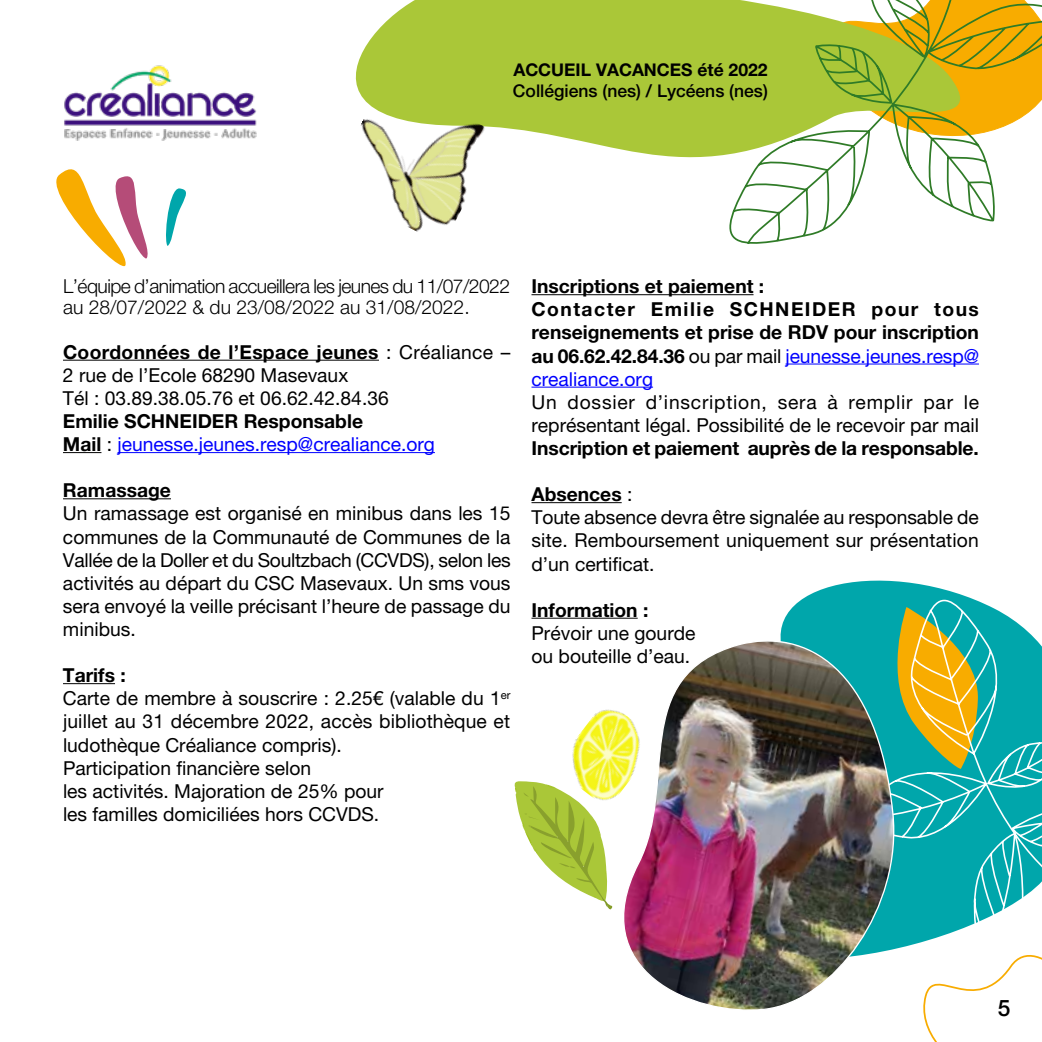
<style>
.page{position:relative;width:1042px;height:1042px;background:#fff}
.page>*{position:absolute;margin:0;border:0;box-sizing:border-box;transform-origin:0 0}
.t1{font:22.75px "Helvetica Neue LT 65 Md";color:#000}
.t2{font:19.25px/23.1px "Helvetica Neue LT 55 Rm";color:#000}
.t3{font:19.25px/23.1px "Helvetica Neue LT 75 Bd";color:#000}
.t4{font:19.25px/23.1px "Helvetica Neue LT 55 Rm";color:#00f}
.t5{font:19.25px/21.2px "Helvetica Neue LT 45 Lt";letter-spacing:-.03em;color:#000}
.t6{font:17.5px "Helvetica Neue LT 65 Md";color:#000}
.t7{font:17.5px "Helvetica Neue LT 75 Bd";color:#000}
.s1{font-family:"Helvetica Neue LT 55 Rm"}
.s2{font-family:"Helvetica Neue LT 75 Bd";color:#000}
.s3{color:#000}
</style>
<div class="page">
<svg style="left:356px;top:0;width:351px;height:158px;background:#b2cc4b"></svg>
<hr style="left:63px;top:360px;width:316px;height:1px;background:#000">
<hr style="left:63px;top:452px;width:38px;height:1px;background:#000">
<hr style="left:117px;top:452px;width:318px;height:1px;background:#00f">
<hr style="left:63px;top:498px;width:108px;height:1px;background:#000">
<hr style="left:63px;top:683px;width:52px;height:1px;background:#000">
<hr style="left:531px;top:294px;width:222px;height:1px;background:#000">
<hr style="left:785px;top:363px;width:194px;height:1px;background:#00f">
<hr style="left:531px;top:387px;width:122px;height:1px;background:#00f">
<hr style="left:531px;top:502px;width:91px;height:1px;background:#000">
<hr style="left:531px;top:618px;width:107px;height:1px;background:#000">
<img style="left:64px;top:65px;width:193px;height:76px">
<svg style="left:781px;top:582px;width:68px;height:45px;fill:#00a6ab"></svg>
<svg style="left:849px;top:580px;width:193px;height:367px;background:#4db5a0"></svg>
<img style="left:612px;top:627px;width:291px;height:383px">
<img style="left:572px;top:700px;width:88px;height:109px">
<svg style="left:917px;top:925px;width:125px;height:117px"></svg>
<svg style="left:707px;top:0;width:335px;height:244px"></svg>
<svg style="left:514px;top:781px;width:98px;height:129px"></svg>
<svg style="left:56px;top:169px;width:92px;height:98px"></svg>
<svg style="left:166px;top:188px;width:20px;height:58px"></svg>
<img style="left:355px;top:76px;width:145px;height:156px">
<p class="t7" style="left:513px;top:59px;width:256px">ACCUEIL VACANCES été 2022</p>
<p class="t6" style="left:513px;top:80px;width:256px">Collégiens (nes) / Lycéens (nes)</p>
<p class="t5" style="left:63px;top:275px;width:449px">L’équipe d’animation accueillera les jeunes du 11/07/2022 au 28/07/2022 &amp; du 23/08/2022 au 31/08/2022.</p>
<p class="t3" style="left:63px;top:340px;width:449px">Coordonnées de l’Espace jeunes <span class="s1">: Créaliance –</span></p>
<p class="t2" style="left:63px;top:363px;width:327px">2 rue de l’Ecole 68290 Masevaux<br>Tél : 03.89.38.05.76 et 06.62.42.84.36</p>
<p class="t3" style="left:63px;top:409px;width:302px">Emilie SCHNEIDER Responsable</p>
<p class="t4" style="left:63px;top:432px;width:373px"><span class="s2">Mail</span> <span class="s3">:</span> jeunesse.jeunes.resp@crealiance.org</p>
<p class="t3" style="left:63px;top:478px;width:109px">Ramassage</p>
<p class="t2" style="left:63px;top:501px;width:449px;text-align:justify">Un ramassage est organisé en minibus dans les 15 communes de la Communauté de Communes de la Vallée de la Doller et du Soultzbach (CCVDS), selon les activités au départ du CSC Masevaux. Un sms vous sera envoyé la veille précisant l’heure de passage du minibus.</p>
<p class="t3" style="left:63px;top:663px;width:64px">Tarifs :</p>
<p class="t2" style="left:63px;top:686px;width:449px">Carte de membre à souscrire : 2.25€ (valable du 1<sup>er </sup>juillet au 31 décembre 2022, accès bibliothèque et ludothèque Créaliance compris).<br>Participation financière selon<br>les activités. Majoration de 25% pour<br>les familles domiciliées hors CCVDS.</p>
<p class="t3" style="left:531px;top:274px;width:449px">Inscriptions et paiement :<br>Contacter Emilie SCHNEIDER pour tous renseignements et prise de RDV pour inscription</p>
<p class="t4" style="left:531px;top:344px;width:449px"><span class="s2">au 06.62.42.84.36</span> <span class="s3">ou par mail</span> jeunesse.jeunes.resp@ crealiance.org</p>
<p class="t2" style="left:531px;top:390px;width:449px">Un dossier d’inscription, sera à remplir par le représentant légal. Possibilité de le recevoir par mail</p>
<p class="t3" style="left:531px;top:436px;width:449px">Inscription et paiement auprès de la responsable.</p>
<p class="t3" style="left:531px;top:482px;width:102px">Absences <span class="s1">:</span></p>
<p class="t2" style="left:531px;top:505px;width:449px;text-align:justify">Toute absence devra être signalée au responsable de site. Remboursement uniquement sur présentation d’un certificat.</p>
<p class="t3" style="left:531px;top:598px;width:118px">Information :</p>
<p class="t2" style="left:531px;top:621px;width:165px">Prévoir une gourde ou bouteille d’eau.</p>
<p class="t1" style="left:998px;top:994px;width:14px">5</p>
</div>
